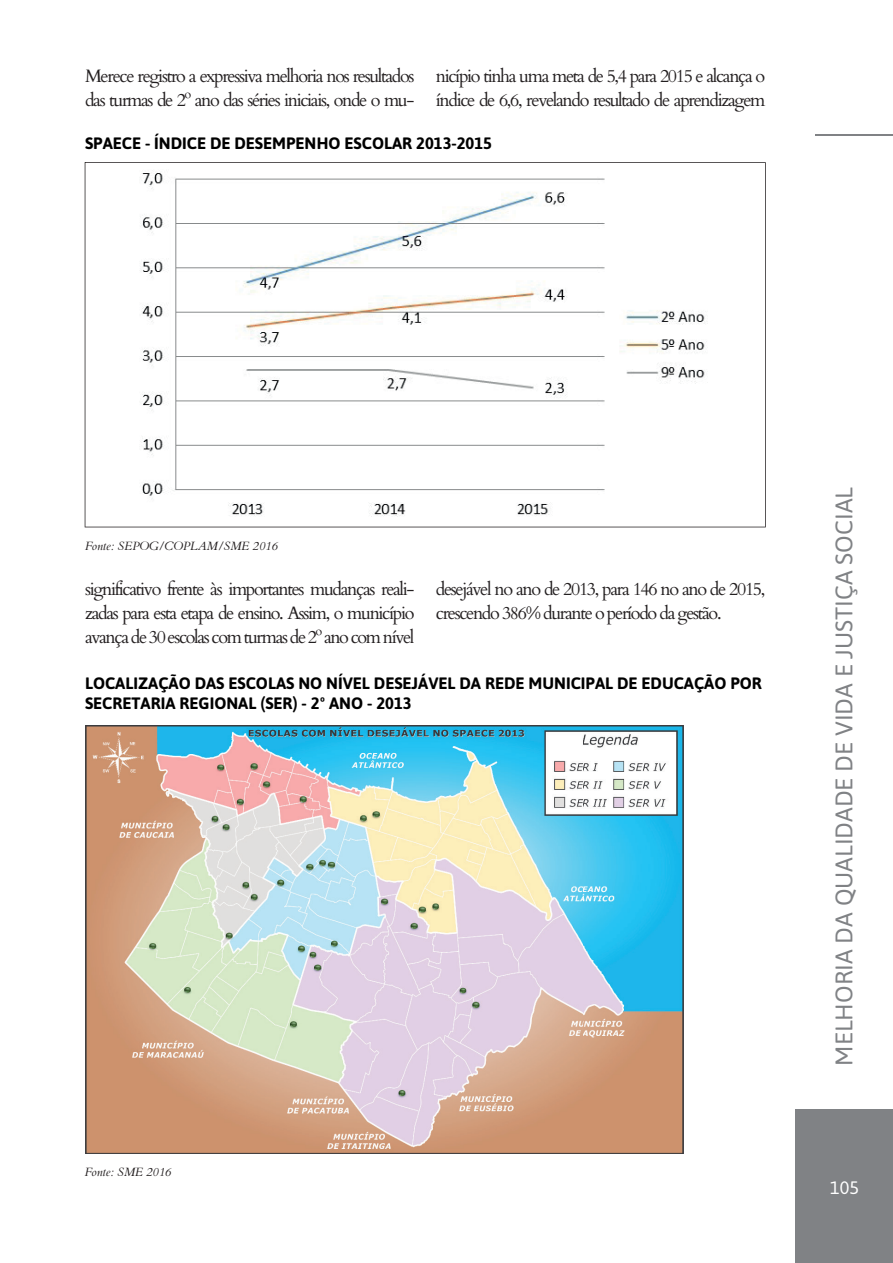
<style>
.page{position:relative;width:893px;height:1263px;background:#fff}
.page>*{position:absolute;margin:0;border:0;box-sizing:border-box;transform-origin:0 0}
.t1{font:24px "Asap";color:#808285}
.t2{font:18px/24px "Cardo";letter-spacing:-.075em;color:#231f20}
.t3{font:18px "Asap";color:#fff}
.t4{font:700 16.5px/19.8px "Asap";color:#000}
.t5{font:italic 12px "Cardo";color:#231f20}
</style>
<div class="page">
<div style="left:795px;top:1109px;width:98px;height:154px;background:#808285"></div>
<hr style="left:815px;top:134px;width:78px;height:1px;background:#808285">
<svg style="left:85px;top:162px;width:681px;height:365px"></svg>
<img style="left:85px;top:726px;width:599px;height:427px">
<p class="t2" style="left:85px;top:63px;width:331px">Merece registro a expressiva melhoria nos resultados das turmas de 2º ano das séries iniciais, onde o mu-</p>
<p class="t2" style="left:436px;top:63px;width:331px">nicípio tinha uma meta de 5,4 para 2015 e alcança o índice de 6,6, revelando resultado de aprendizagem</p>
<p class="t4" style="left:85px;top:133px;width:409px">SPAECE - ÍNDICE DE DESEMPENHO ESCOLAR 2013-2015</p>
<p class="t5" style="left:85px;top:538px;width:194px">Fonte: SEPOG/COPLAM/SME 2016</p>
<p class="t2" style="left:85px;top:576px;width:331px;text-align:justify">significativo frente às importantes mudanças reali&shy;zadas para esta etapa de ensino. Assim, o município avança de 30 escolas com turmas de 2º ano com nível</p>
<p class="t2" style="left:436px;top:576px;width:331px">desejável no ano de 2013, para 146 no ano de 2015, crescendo 386% durante o período da gestão.</p>
<p class="t4" style="left:85px;top:673px;width:678px">LOCALIZAÇÃO DAS ESCOLAS NO NÍVEL DESEJÁVEL DA REDE MUNICIPAL DE EDUCAÇÃO POR<br>SECRETARIA REGIONAL (SER) - 2º ANO - 2013</p>
<p class="t5" style="left:85px;top:1165px;width:88px">Fonte: SME 2016</p>
<h1 class="t1" style="left:830px;top:1065px;width:580px;rotate:-90deg">MELHORIA DA QUALIDADE DE VIDA E JUSTIÇA SOCIAL</h1>
<p class="t3" style="left:830px;top:1177px;width:30px">105</p>
</div>
